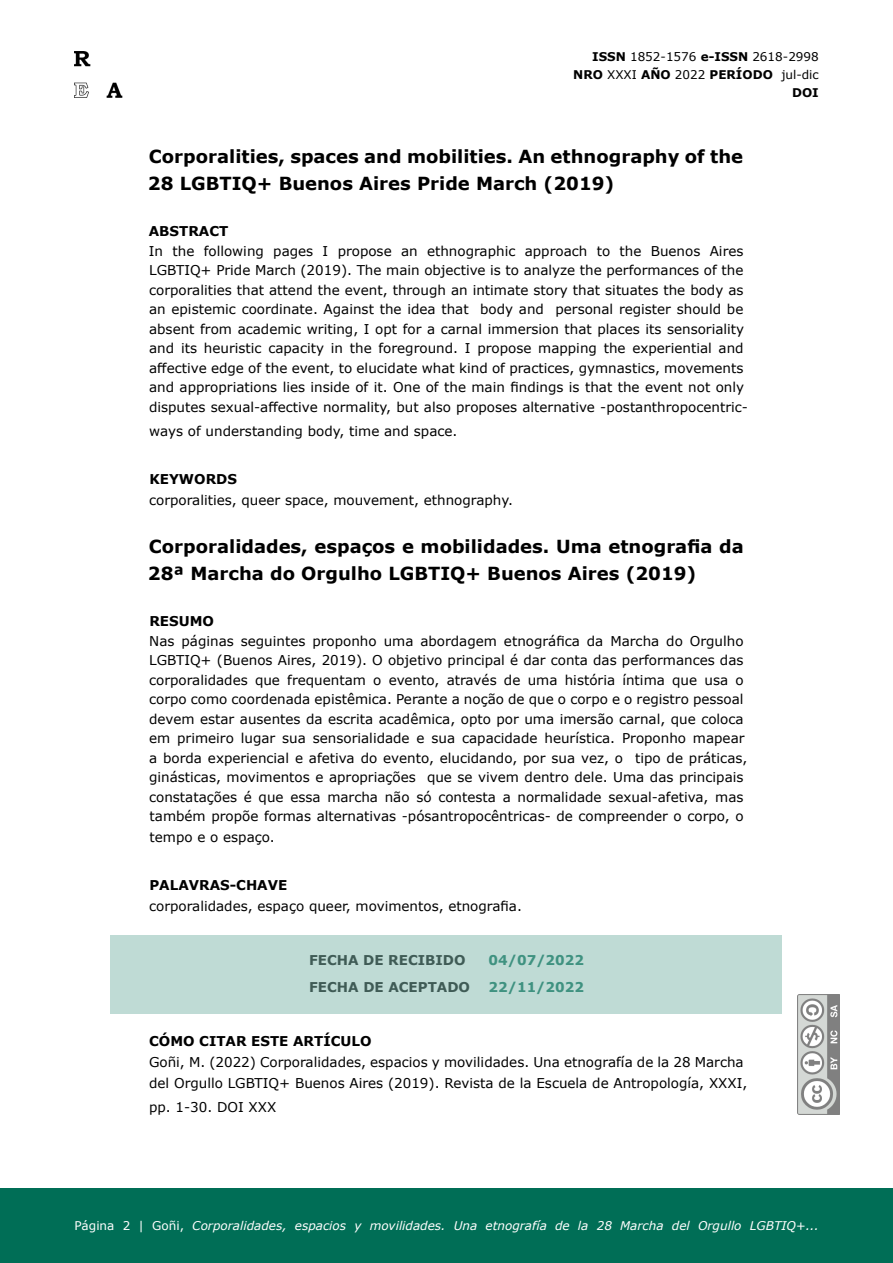
<style>
.page{position:relative;width:893px;height:1263px;background:#fff}
.page>*{position:absolute;margin:0;border:0;box-sizing:border-box;transform-origin:0 0}
.t1{font:700 18px/27px "Verdana";color:#000}
.Abstract_y_palabras{font:13.5px/19.5px "Verdana";color:#000}
.t2{font:700 13.5px "Verdana";color:#000}
.t3{font:700 13.5px "Verdana";color:#006e56}
.t4{font:italic 12px "Verdana";color:#fff}
.t5{font:12px/18px "Verdana";color:#000;text-align:right}
.s1{font-weight:700}
.s2{font-style:normal}
</style>
<div class="page">
<img style="left:798px;top:994px;width:42px;height:120px">
<div style="left:0;top:1188px;width:893px;height:75px;background:#006e56"></div>
<img style="left:74px;top:52px;width:49px;height:45px">
<div style="left:110px;top:935px;width:671px;height:79px;background:#bfdbd5"></div>
<p class="t5" style="left:573px;top:47px;width:247px"><span class="s1">ISSN</span> 1852-1576 <span class="s1">e-ISSN</span> 2618-2998<br><span class="s1">NRO</span> XXXI <span class="s1">AÑO</span> 2022 <span class="s1">PERÍODO</span> jul-dic<br><span class="s1">DOI</span></p>
<p class="t1" style="left:148px;top:142px;width:597px">Corporalities, spaces and mobilities. An ethnography of the<br>28 LGBTIQ+ Buenos Aires Pride March (2019)</p>
<p class="t2" style="left:149px;top:222px;width:81px">ABSTRACT</p>
<p class="Abstract_y_palabras" style="left:149px;top:241px;width:600px">In the following pages I propose an ethnographic approach to the Buenos Aires LGBTIQ+ Pride March (2019). The main objective is to analyze the performances of the corporalities that attend the event, through an intimate story that situates the body as an epistemic coordinate. Against the idea that body and personal register should be absent from academic writing, I opt for a carnal immersion that places its sensoriality and its heuristic capacity in the foreground. I propose mapping the experiential and affective edge of the event, to elucidate what kind of practices, gymnastics, movements and appropriations lies inside of it. One of the main findings is that the event not only disputes sexual-affective normality, but also proposes alternative -postanthropocentric-</p>
<p class="Abstract_y_palabras" style="left:149px;top:421px;width:310px">ways of understanding body, time and space.</p>
<p class="t2" style="left:149px;top:469px;width:89px">KEYWORDS</p>
<p class="Abstract_y_palabras" style="left:149px;top:490px;width:365px">corporalities, queer space, mouvement, ethnography.</p>
<p class="t1" style="left:148px;top:532px;width:597px">Corporalidades, espaços e mobilidades. Uma etnografia da<br>28ª Marcha do Orgulho LGBTIQ+ Buenos Aires (2019)</p>
<p class="t2" style="left:149px;top:612px;width:66px">RESUMO</p>
<p class="Abstract_y_palabras" style="left:149px;top:631px;width:600px">Nas páginas seguintes proponho uma abordagem etnográfica da Marcha do Orgulho LGBTIQ+ (Buenos Aires, 2019). O objetivo principal é dar conta das performances das corporalidades que frequentam o evento, através de uma história íntima que usa o corpo como coordenada epistêmica. Perante a noção de que o corpo e o registro pessoal devem estar ausentes da escrita acadêmica, opto por uma imersão carnal, que coloca em primeiro lugar sua sensorialidade e sua capacidade heurística. Proponho mapear a borda experiencial e afetiva do evento, elucidando, por sua vez, o tipo de práticas, ginásticas, movimentos e apropriações que se vivem dentro dele. Uma das principais constatações é que essa marcha não só contesta a normalidade sexual-afetiva, mas também propõe formas alternativas -pósantropocêntricas- de compreender o corpo, o</p>
<p class="Abstract_y_palabras" style="left:150px;top:827px;width:127px">tempo e o espaço.</p>
<p class="t2" style="left:149px;top:876px;width:139px">PALAVRAS-CHAVE</p>
<p class="Abstract_y_palabras" style="left:149px;top:896px;width:374px">corporalidades, espaço queer, movimentos, etnografia.</p>
<p class="t2" style="left:309px;top:951px;width:158px">FECHA DE RECIBIDO</p>
<p class="t3" style="left:489px;top:951px;width:97px">04/07/2022</p>
<p class="t2" style="left:309px;top:978px;width:162px">FECHA DE ACEPTADO</p>
<p class="t3" style="left:489px;top:978px;width:97px">22/11/2022</p>
<p class="t2" style="left:149px;top:1032px;width:224px">CÓMO CITAR ESTE ARTÍCULO</p>
<p class="Abstract_y_palabras" style="left:149px;top:1052px;width:600px;line-height:21px">Goñi, M. (2022) Corporalidades, espacios y movilidades. Una etnografía de la 28 Marcha del Orgullo LGBTIQ+ Buenos Aires (2019). Revista de la Escuela de Antropología, XXXI,</p>
<p class="Abstract_y_palabras" style="left:149px;top:1097px;width:129px">pp. 1-30. DOI XXX</p>
<p class="t4" style="left:74px;top:1217px;width:746px"><span class="s2">Página 2 | Goñi,</span> Corporalidades, espacios y movilidades. Una etnografía de la 28 Marcha del Orgullo LGBTIQ+...</p>
</div>
